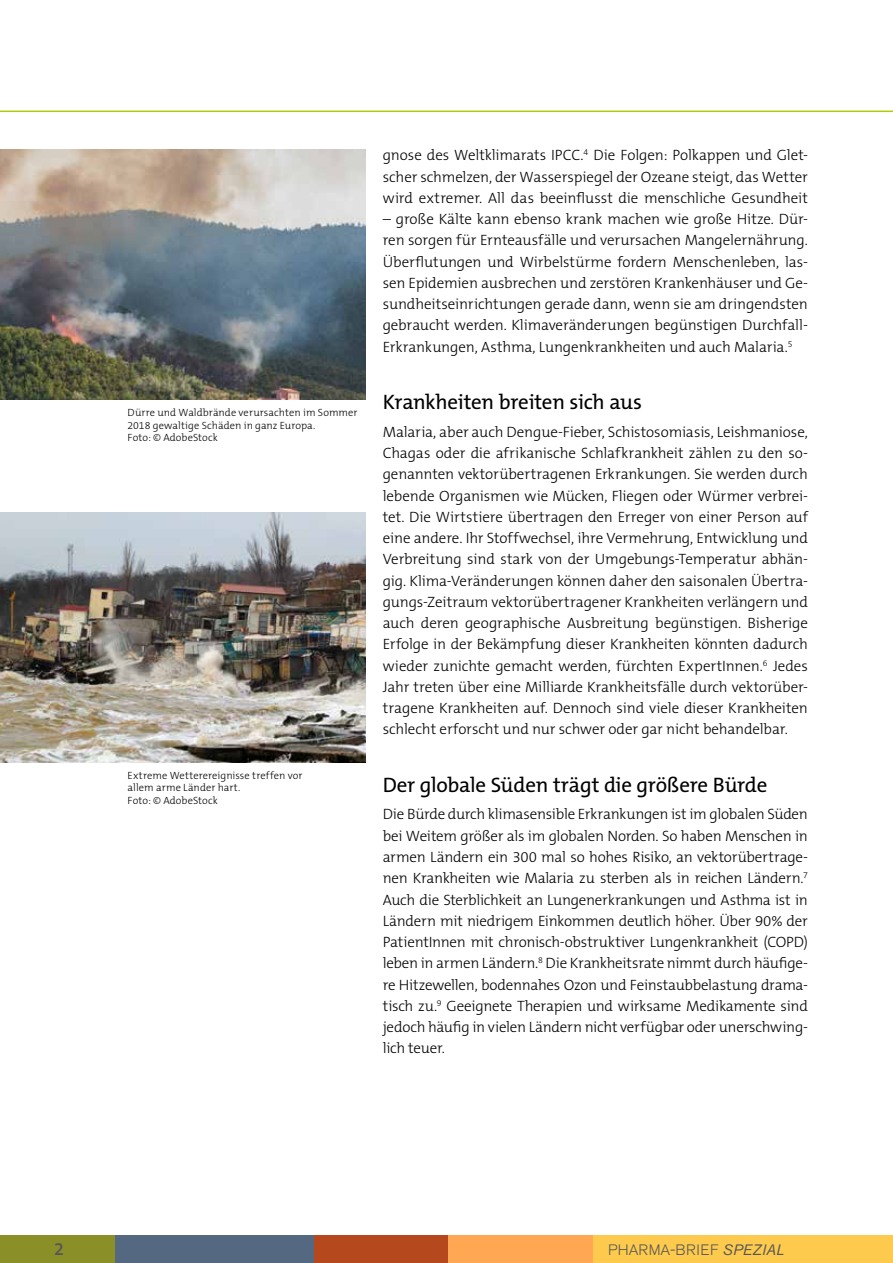
<style>
.page{position:relative;width:893px;height:1263px;background:#fff}
.page>*{position:absolute;margin:0;border:0;box-sizing:border-box;transform-origin:0 0}
.t1{font:21px "The Mix B5 Plain";letter-spacing:-.01em;color:#000}
.t2{font:600 18px "The Mix B6";color:#575756}
.t3{font:300 15px/21.3px "The Mix B3";letter-spacing:-.01em;color:#000;text-align:justify}
.t4{font:300 15px "Akzidenz Grotesk BE";letter-spacing:.04em;color:#575756}
.t5{font:300 10.5px/12.6px "The Mix B3";letter-spacing:.005em;color:#000}
.s1{font-weight:400;font-style:italic}
</style>
<div class="page">
<div style="left:0;top:1235px;width:132px;height:28px;background:#8a8f28"></div>
<hr style="left:0;top:111px;width:893px;height:1px;background:#afca0b">
<div style="left:115px;top:1235px;width:308px;height:28px;background:#546881"></div>
<div style="left:592px;top:1235px;width:301px;height:28px;background:#fdca4d"></div>
<div style="left:315px;top:1235px;width:195px;height:28px;background:#b5481d"></div>
<div style="left:448px;top:1235px;width:145px;height:28px;background:#ffa753"></div>
<img style="left:0;top:150px;width:366px;height:250px">
<img style="left:0;top:512px;width:366px;height:250px">
<p class="t5" style="left:128px;top:406px;width:231px">Dürre und Waldbrände verursachten im Sommer<br>2018 gewaltige Schäden in ganz Europa.<br>Foto: © AdobeStock</p>
<p class="t5" style="left:128px;top:769px;width:176px">Extreme Wetterereignisse treffen vor allem arme Länder hart.<br>Foto: © AdobeStock</p>
<p class="t3" style="left:383px;top:145px;width:427px">gnose des Weltklimarats IPCC.<sup>4</sup> Die Folgen: Polkappen und Glet&shy;scher schmelzen, der Wasserspiegel der Ozeane steigt, das Wetter wird extremer. All das beeinflusst die menschliche Gesundheit</p>
<p class="t3" style="left:383px;top:209px;width:427px">– große Kälte kann ebenso krank machen wie große Hitze. Dür&shy;ren sorgen für Ernteausfälle und verursachen Mangelernährung.<br>Überflutungen und Wirbelstürme fordern Menschenleben, las&shy;sen Epidemien ausbrechen und zerstören Krankenhäuser und Ge&shy;sundheitseinrichtungen gerade dann, wenn sie am dringendsten gebraucht werden. Klimaveränderungen begünstigen Durchfall-Erkrankungen, Asthma, Lungenkrankheiten und auch Malaria.<sup>5</sup></p>
<h1 class="t1" style="left:383px;top:391px;width:261px">Krankheiten breiten sich aus</h1>
<p class="t3" style="left:383px;top:421px;width:427px">Malaria, aber auch Dengue-Fieber, Schistosomiasis, Leishmaniose, Chagas oder die afrikanische Schlafkrankheit zählen zu den so&shy;genannten vektorübertragenen Erkrankungen. Sie werden durch lebende Organismen wie Mücken, Fliegen oder Würmer verbrei&shy;tet. Die Wirtstiere übertragen den Erreger von einer Person auf eine andere. Ihr Stoffwechsel, ihre Vermehrung, Entwicklung und Verbreitung sind stark von der Umgebungs-Temperatur abhän&shy;gig. Klima-Veränderungen können daher den saisonalen Übertra&shy;gungs-Zeitraum vektorübertragener Krankheiten verlängern und auch deren geographische Ausbreitung begünstigen. Bisherige Erfolge in der Bekämpfung dieser Krankheiten könnten dadurch wieder zunichte gemacht werden, fürchten ExpertInnen.<sup>6</sup> Jedes Jahr treten über eine Milliarde Krankheitsfälle durch vektorüber&shy;tragene Krankheiten auf. Dennoch sind viele dieser Krankheiten schlecht erforscht und nur schwer oder gar nicht behandelbar.</p>
<h1 class="t1" style="left:383px;top:774px;width:386px">Der globale Süden trägt die größere Bürde</h1>
<p class="t3" style="left:383px;top:804px;width:427px">Die Bürde durch klimasensible Erkrankungen ist im globalen Süden bei Weitem größer als im globalen Norden. So haben Menschen in armen Ländern ein 300 mal so hohes Risiko, an vektorübertrage&shy;nen Krankheiten wie Malaria zu sterben als in reichen Ländern.<sup>7<br></sup>Auch die Sterblichkeit an Lungenerkrankungen und Asthma ist in Ländern mit niedrigem Einkommen deutlich höher. Über 90% der PatientInnen mit chronisch-obstruktiver Lungenkrankheit (COPD) leben in armen Ländern.<sup>8</sup> Die Krankheitsrate nimmt durch häufige&shy;re Hitzewellen, bodennahes Ozon und Feinstaubbelastung drama&shy;tisch zu.<sup>9</sup> Geeignete Therapien und wirksame Medikamente sind jedoch häufig in vielen Ländern nicht verfügbar oder unerschwing&shy;lich teuer.</p>
<p class="t2" style="left:54px;top:1239px;width:11px">2</p>
<p class="t4" style="left:608px;top:1241px;width:178px">PHARMA-BRIEF <span class="s1">SPEZIAL</span></p>
</div>
